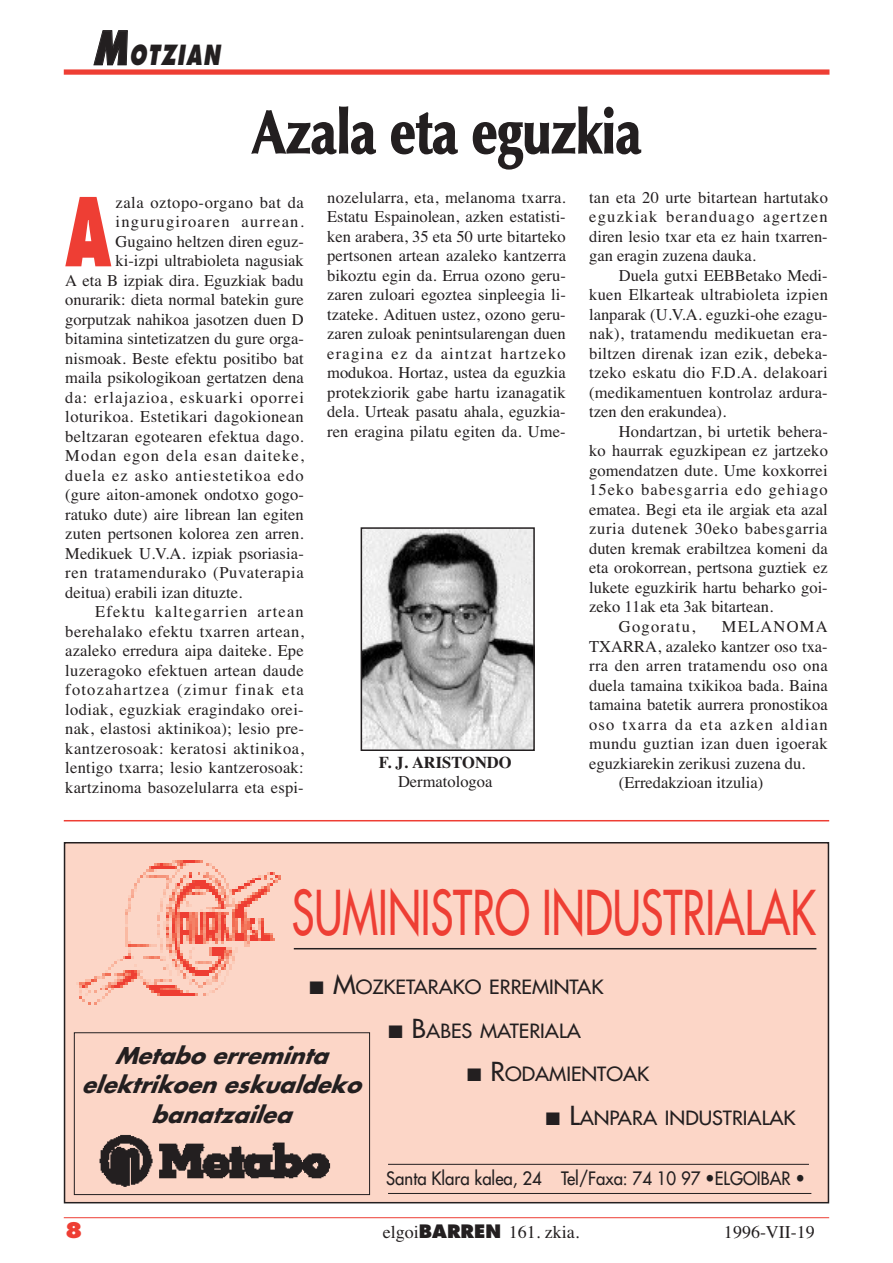
<style>
.page{position:relative;width:893px;height:1263px;background:#fff}
.page>*{position:absolute;margin:0;border:0;box-sizing:border-box;transform-origin:0 0}
.t1{font:800 92.1px "Futura";color:#ee3e34;scale:.6 1}
.t2{font:60px "Futura";color:#ee3e34;scale:.7 1}
.t3{font:700 60px "Optima";color:#231f20;scale:.85 1}
.t4{font:italic 800 27px "Futura";color:#231f20;scale:.7 1}
.t5{font:italic 700 22.5px/29.5px "Futura";color:#231f20;text-align:center}
.t6{font:800 21px "Futura";color:#ee3e34}
.t7{font:19.2px "Futura";color:#231f20;scale:1.05 1}
.t8{font:18px "Futura";color:#231f20;scale:.93 1}
.t9{font:18px "Times";color:#231f20}
.t10{font:16.5px/19.5px "Times";letter-spacing:.005em;color:#231f20;text-align:justify}
.t11{font:16.5px "Times";letter-spacing:.075em;color:#231f20}
.t12{font:16.5px "Times";letter-spacing:.03em;color:#231f20}
.t13{font:16.5px "Times";letter-spacing:.04em;color:#231f20}
.t14{font:16.5px "Times";letter-spacing:.06em;color:#231f20}
.t15{font:16.5px "Times";letter-spacing:.025em;color:#231f20}
.t16{font:16.5px "Times";letter-spacing:.035em;color:#231f20}
.t17{font:16.5px "Times";letter-spacing:.065em;color:#231f20}
.t18{font:700 16.5px "Times";color:#231f20}
.s1{font-size:45px}
.s2{font-size:25.5px}
.s3{font-family:"Futura";font-weight:800}
</style>
<div class="page">
<div style="left:64px;top:69px;width:765px;height:6px;background:#ee3e34"></div>
<hr style="left:64px;top:1217px;width:765px;height:1px;background:#ee3e34">
<hr style="left:64px;top:820px;width:765px;height:1px;background:#ee3e34">
<img style="left:364px;top:530px;width:168px;height:218px">
<div style="left:361px;top:527px;width:174px;height:224px;border:2px solid #231f20"></div>
<div style="left:65px;top:843px;width:763px;height:360px;background:#fcd6c7"></div>
<img style="left:76px;top:860px;width:237px;height:145px">
<div style="left:64px;top:842px;width:765px;height:361px;border:2px solid #231f20"></div>
<hr style="left:294px;top:948px;width:522px;height:1px;background:#231f20">
<img style="left:80px;top:1122px;width:291px;height:74px">
<div style="left:74px;top:1032px;width:296px;height:163px;border:1px solid #231f20"></div>
<hr style="left:388px;top:1193px;width:423px;height:1px;background:#231f20">
<hr style="left:388px;top:1164px;width:421px;height:1px;background:#231f20">
<h3 class="t4" style="left:93px;top:44px;width:188px"><span class="s1">M</span>OTZIAN</h3>
<h2 class="t3" style="left:252px;top:108px;width:460px">Azala eta eguzkia</h2>
<h1 class="t1" style="left:66px;top:192px;width:77px">A</h1>
<p class="t16" style="left:116px;top:192px;width:190px">zala oztopo-organo bat da</p>
<p class="t11" style="left:116px;top:212px;width:190px">ingurugiroaren aurrean.</p>
<p class="t10" style="left:116px;top:231px;width:190px">Gugaino heltzen diren eguz-</p>
<p class="t10" style="left:116px;top:251px;width:190px">ki-izpi ultrabioleta nagusiak</p>
<p class="t10" style="left:65px;top:270px;width:240px">A eta B izpiak dira. Eguzkiak badu</p>
<p class="t10" style="left:65px;top:290px;width:240px">onurarik: dieta normal batekin gure</p>
<p class="t10" style="left:65px;top:309px;width:240px">gorputzak nahikoa jasotzen duen D</p>
<p class="t10" style="left:65px;top:329px;width:240px">bitamina sintetizatzen du gure orga-</p>
<p class="t10" style="left:65px;top:348px;width:240px">nismoak. Beste efektu positibo bat</p>
<p class="t10" style="left:65px;top:368px;width:240px">maila psikologikoan gertatzen dena</p>
<p class="t14" style="left:65px;top:387px;width:240px">da: erlajazioa, eskuarki oporrei</p>
<p class="t12" style="left:65px;top:407px;width:240px">loturikoa. Estetikari dagokionean</p>
<p class="t10" style="left:65px;top:426px;width:240px">beltzaran egotearen efektua dago.</p>
<p class="t17" style="left:65px;top:446px;width:240px">Modan egon dela esan daiteke,</p>
<p class="t14" style="left:65px;top:465px;width:240px">duela ez asko antiestetikoa edo</p>
<p class="t10" style="left:65px;top:485px;width:240px">(gure aiton-amonek ondotxo gogo-</p>
<p class="t10" style="left:65px;top:504px;width:240px">ratuko dute) aire librean lan egiten</p>
<p class="t10" style="left:65px;top:524px;width:240px">zuten pertsonen kolorea zen arren.</p>
<p class="t10" style="left:65px;top:543px;width:240px">Medikuek U.V.A. izpiak psoriasia-</p>
<p class="t13" style="left:65px;top:563px;width:240px">ren tratamendurako (Puvaterapia</p>
<p class="t10" style="left:65px;top:582px;width:178px">deitua) erabili izan dituzte.</p>
<p class="t11" style="left:95px;top:602px;width:210px">Efektu kaltegarrien artean</p>
<p class="t12" style="left:65px;top:621px;width:240px">berehalako efektu txarren artean,</p>
<p class="t10" style="left:65px;top:641px;width:240px">azaleko erredura aipa daiteke. Epe</p>
<p class="t10" style="left:65px;top:660px;width:240px">luzeragoko efektuen artean daude</p>
<p class="t11" style="left:65px;top:680px;width:240px">fotozahartzea (zimur finak eta</p>
<p class="t10" style="left:65px;top:699px;width:240px">lodiak, eguzkiak eragindako orei-</p>
<p class="t10" style="left:65px;top:719px;width:240px">nak, elastosi aktinikoa); lesio pre-</p>
<p class="t16" style="left:65px;top:738px;width:240px">kantzerosoak: keratosi aktinikoa,</p>
<p class="t10" style="left:65px;top:758px;width:240px">lentigo txarra; lesio kantzerosoak:</p>
<p class="t10" style="left:65px;top:777px;width:240px">kartzinoma basozelularra eta espi-</p>
<p class="t10" style="left:327px;top:187px;width:240px">nozelularra, eta, melanoma txarra.<br>Estatu Espainolean, azken estatisti&shy;ken arabera, 35 eta 50 urte bitarteko pertsonen artean azaleko kantzerra bikoztu egin da. Errua ozono geru&shy;zaren zuloari egoztea sinpleegia li&shy;tzateke. Adituen ustez, ozono geru&shy;zaren zuloak penintsularengan duen eragina ez da aintzat hartzeko modukoa. Hortaz, ustea da eguzkia protekziorik gabe hartu izanagatik dela. Urteak pasatu ahala, eguzkia&shy;ren eragina pilatu egiten da. Ume-</p>
<p class="t10" style="left:589px;top:187px;width:240px">tan eta 20 urte bitartean hartutako eguzkiak beranduago agertzen diren lesio txar eta ez hain txarren&shy;gan eragin zuzena dauka.</p>
<p class="t10" style="left:589px;top:265px;width:240px;text-indent:30px">Duela gutxi EEBBetako Medi&shy;kuen Elkarteak ultrabioleta izpien lanparak (U.V.A. eguzki-ohe ezagu&shy;nak), tratamendu medikuetan era&shy;biltzen direnak izan ezik, debeka&shy;tzeko eskatu dio F.D.A. delakoari (medikamentuen kontrolaz ardura&shy;tzen den erakundea).</p>
<p class="t10" style="left:619px;top:421px;width:210px">Hondartzan, bi urtetik behera-</p>
<p class="t10" style="left:589px;top:441px;width:240px">ko haurrak eguzkipean ez jartzeko</p>
<p class="t10" style="left:589px;top:460px;width:240px">gomendatzen dute. Ume koxkorrei</p>
<p class="t17" style="left:589px;top:480px;width:240px">15eko babesgarria edo gehiago</p>
<p class="t10" style="left:589px;top:499px;width:240px">ematea. Begi eta ile argiak eta azal</p>
<p class="t13" style="left:589px;top:519px;width:240px">zuria dutenek 30eko babesgarria</p>
<p class="t10" style="left:589px;top:538px;width:240px">duten kremak erabiltzea komeni da</p>
<p class="t10" style="left:589px;top:558px;width:240px">eta orokorrean, pertsona guztiek ez</p>
<p class="t10" style="left:589px;top:577px;width:240px">lukete eguzkirik hartu beharko goi-</p>
<p class="t10" style="left:589px;top:597px;width:186px">zeko 11ak eta 3ak bitartean.</p>
<p class="t11" style="left:619px;top:617px;width:78px">Gogoratu,</p>
<p class="t11" style="left:722px;top:617px;width:107px">MELANOMA</p>
<p class="t10" style="left:589px;top:636px;width:240px">TXARRA, azaleko kantzer oso txa-</p>
<p class="t15" style="left:589px;top:656px;width:240px">rra den arren tratamendu oso ona</p>
<p class="t10" style="left:589px;top:675px;width:240px">duela tamaina txikikoa bada. Baina</p>
<p class="t10" style="left:589px;top:694px;width:240px">tamaina batetik aurrera pronostikoa</p>
<p class="t11" style="left:589px;top:714px;width:240px">oso txarra da eta azken aldian</p>
<p class="t15" style="left:589px;top:734px;width:240px">mundu guztian izan duen igoerak</p>
<p class="t10" style="left:589px;top:753px;width:218px">eguzkiarekin zerikusi zuzena du.</p>
<p class="t10" style="left:619px;top:772px;width:146px">(Erredakzioan itzulia)</p>
<p class="t18" style="left:379px;top:752px;width:134px">F. J. ARISTONDO</p>
<p class="t10" style="left:398px;top:772px;width:96px">Dermatologoa</p>
<h2 class="t2" style="left:292px;top:883px;width:750px">SUMINISTRO INDUSTRIALAK</h2>
<p class="t7" style="left:310px;top:978px;width:281px">■ <span class="s2">M</span>OZKETARAKO ERREMINTAK</p>
<p class="t7" style="left:388px;top:1021px;width:185px">■ <span class="s2">B</span>ABES MATERIALA</p>
<p class="t7" style="left:467px;top:1065px;width:175px">■ <span class="s2">R</span>ODAMIENTOAK</p>
<p class="t7" style="left:546px;top:1108px;width:239px">■ <span class="s2">L</span>ANPARA INDUSTRIALAK</p>
<h3 class="t5" style="left:82px;top:1042px;width:285px">Metabo erreminta elektrikoen eskualdeko banatzailea</h3>
<p class="t8" style="left:386px;top:1169px;width:452px">Santa Klara kalea, 24 Tel/Faxa: 74 10 97 •ELGOIBAR •</p>
<p class="t6" style="left:65px;top:1221px;width:19px">8</p>
<p class="t9" style="left:383px;top:1221px;width:198px">elgoi<span class="s3">BARREN</span> 161. zkia.</p>
<p class="t9" style="left:724px;top:1221px;width:92px">1996-VII-19</p>
</div>
